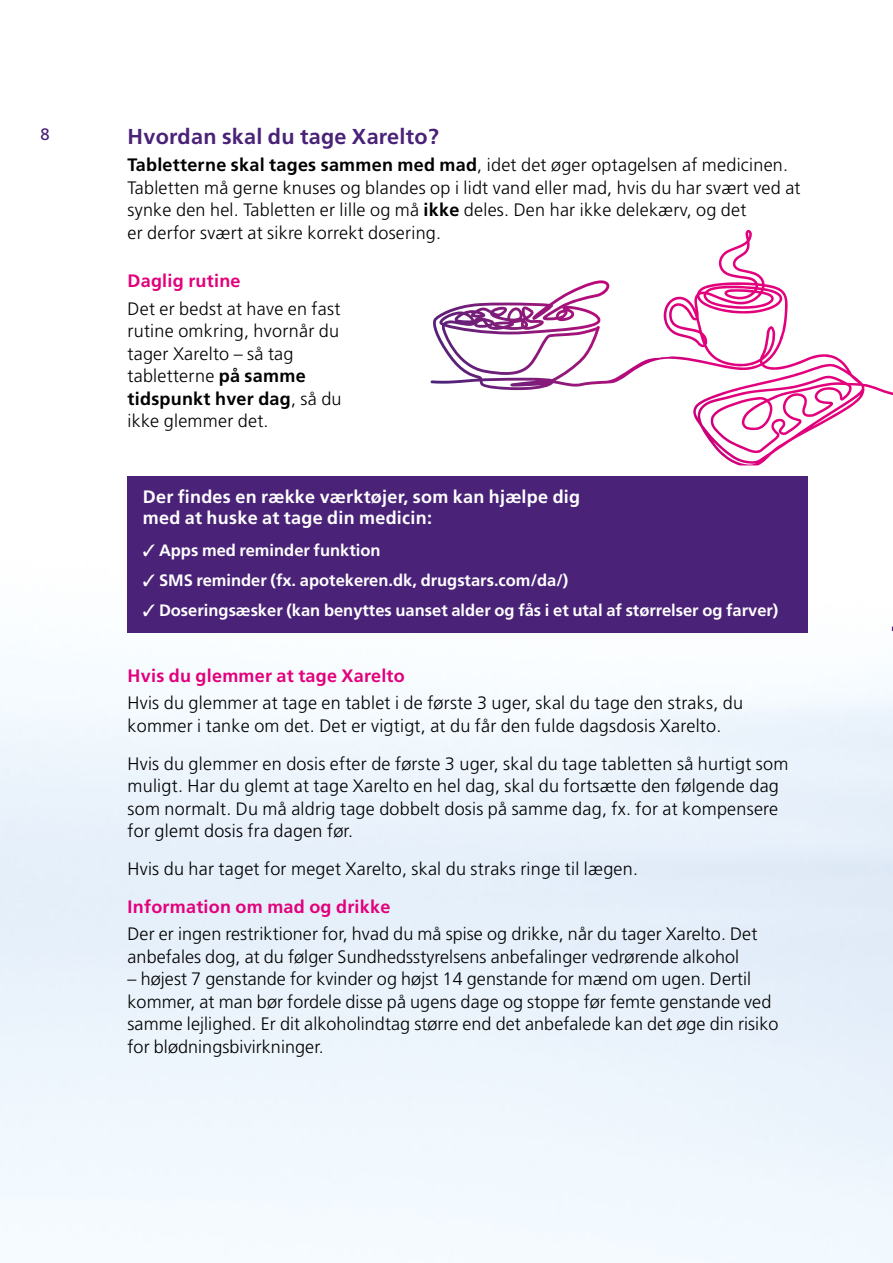
<style>
.page{position:relative;width:893px;height:1263px;background:#fff}
.page>*{position:absolute;margin:0;border:0;box-sizing:border-box;transform-origin:0 0}
.t1{font:700 21.6px "Frutiger LT Pro";letter-spacing:.015em;color:#4a2278}
.t2{font:300 18px/22.5px "Frutiger LT Pro";letter-spacing:.015em;color:#000}
.t3{font:700 18px/21px "Frutiger LT Pro";letter-spacing:.015em;color:#fff}
.t4{font:700 18px "Frutiger LT Pro";letter-spacing:.015em;color:#e2007c}
.t5{font:700 16.5px "Frutiger LT Pro";color:#fff}
.t6{font:16.5px "Frutiger LT Pro";color:#4a2278}
.s1{font-weight:700}
</style>
<div class="page">
<img style="left:0;top:229px;width:893px;height:1034px">
<svg style="left:887px;top:354px;width:6px;height:282px"></svg>
<div style="left:128px;top:476px;width:680px;height:157px;background:#4a2278"></div>
<svg style="left:445px;top:230px;width:315px;height:154px"></svg>
<p class="t6" style="left:40px;top:125px;width:11px">8</p>
<p class="t1" style="left:128px;top:124px;width:313px">Hvordan skal du tage Xarelto?</p>
<p class="t2" style="left:128px;top:154px;width:674px"><span class="s1">Tabletterne skal tages sammen med mad</span>, idet det øger optagelsen af medicinen.<br>Tabletten må gerne knuses og blandes op i lidt vand eller mad, hvis du har svært ved at synke den hel. Tabletten er lille og må <span class="s1">ikke</span> deles. Den har ikke delekærv, og det<br>er derfor svært at sikre korrekt dosering.</p>
<p class="t4" style="left:128px;top:270px;width:115px">Daglig rutine</p>
<p class="t2" style="left:128px;top:297px;width:216px">Det er bedst at have en fast rutine omkring, hvornår du tager Xarelto – så tag tabletterne <span class="s1">på samme tidspunkt hver dag</span>, så du ikke glemmer det.</p>
<p class="t3" style="left:143px;top:486px;width:439px">Der findes en række værktøjer, som kan hjælpe dig med at huske at tage din medicin:</p>
<p class="t5" style="left:143px;top:540px;width:239px">✓ Apps med reminder funktion</p>
<p class="t5" style="left:143px;top:570px;width:427px">✓ SMS reminder (fx. apotekeren.dk, drugstars.com/da/)</p>
<p class="t5" style="left:143px;top:600px;width:637px">✓ Doseringsæsker (kan benyttes uanset alder og fås i et utal af størrelser og farver)</p>
<p class="t4" style="left:128px;top:665px;width:279px">Hvis du glemmer at tage Xarelto</p>
<p class="t2" style="left:128px;top:692px;width:617px">Hvis du glemmer at tage en tablet i de første 3 uger, skal du tage den straks, du kommer i tanke om det. Det er vigtigt, at du får den fulde dagsdosis Xarelto.</p>
<p class="t2" style="left:128px;top:752px;width:662px">Hvis du glemmer en dosis efter de første 3 uger, skal du tage tabletten så hurtigt som muligt. Har du glemt at tage Xarelto en hel dag, skal du fortsætte den følgende dag som normalt. Du må aldrig tage dobbelt dosis på samme dag, fx. for at kompensere for glemt dosis fra dagen før.</p>
<p class="t2" style="left:128px;top:858px;width:512px">Hvis du har taget for meget Xarelto, skal du straks ringe til lægen.</p>
<p class="t4" style="left:128px;top:896px;width:264px">Information om mad og drikke</p>
<p class="t2" style="left:128px;top:923px;width:631px">Der er ingen restriktioner for, hvad du må spise og drikke, når du tager Xarelto. Det anbefales dog, at du følger Sundhedsstyrelsens anbefalinger vedrørende alkohol</p>
<p class="t2" style="left:128px;top:968px;width:652px">– højest 7 genstande for kvinder og højst 14 genstande for mænd om ugen. Dertil kommer, at man bør fordele disse på ugens dage og stoppe før femte genstande ved samme lejlighed. Er dit alkoholindtag større end det anbefalede kan det øge din risiko for blødningsbivirkninger.</p>
</div>
